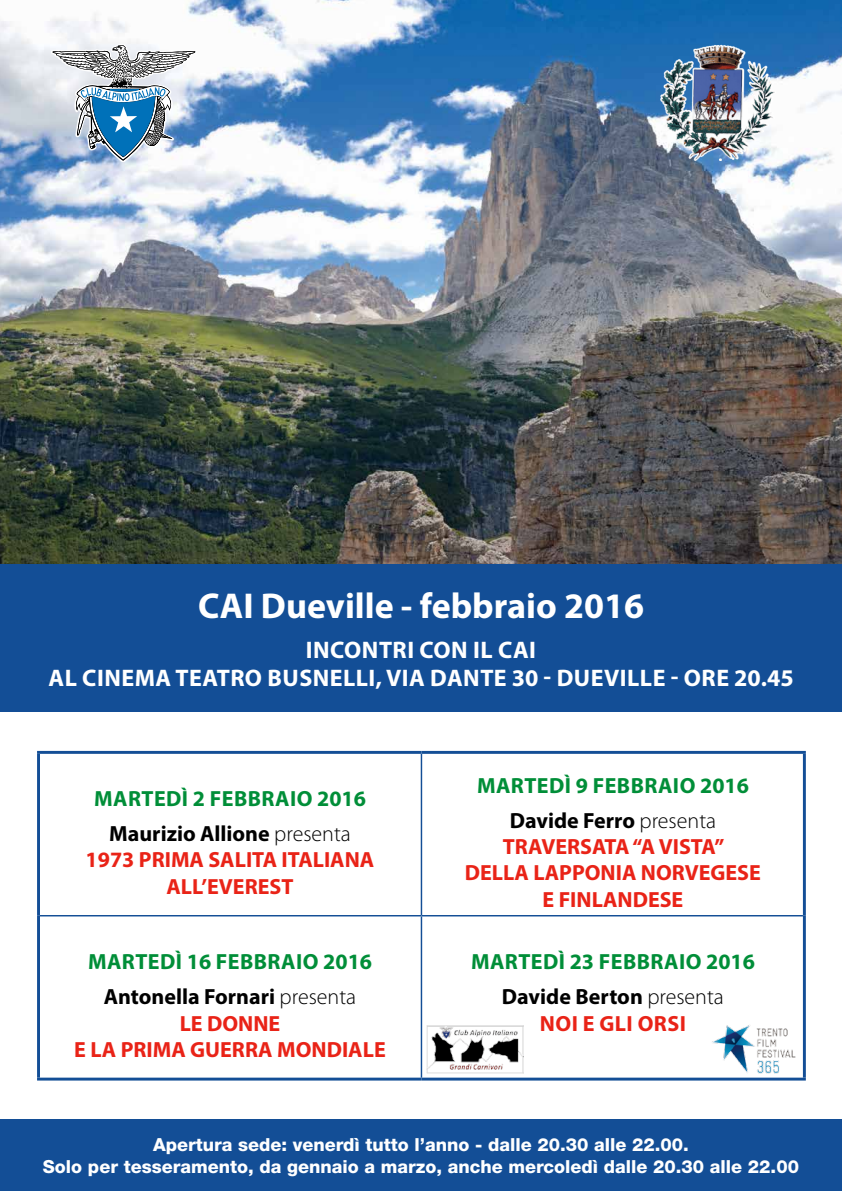
<style>
.page{position:relative;width:842px;height:1191px;background:#fff}
.page>*{position:absolute;margin:0;border:0;box-sizing:border-box;transform-origin:0 0}
.t1{font:700 36px "Myriad Pro";color:#fff}
.t2{font:700 24px/28.8px "Myriad Pro";letter-spacing:.02em;color:#fff;text-align:center}
.t3{font:700 22px/34.7px "Myriad Pro";color:#008e38;text-align:center}
.t4{font:700 22px/26.4px "Myriad Pro";color:#e92317;text-align:center}
.t5{font:700 22px "Myriad Pro";letter-spacing:.02em;color:#e92317}
.t6{font:800 18px/21.6px "Helvetica Neue";color:#fff;text-align:center}
.s1{color:#000}
.s2{font-weight:300;color:#000}
</style>
<div class="page">
<img style="left:0;top:0;width:842px;height:564px">
<svg style="left:51px;top:44px;width:146px;height:118px"></svg>
<svg style="left:53px;top:45px;width:142px;height:115px"></svg>
<img style="left:660px;top:45px;width:116px;height:115px">
<div style="left:0;top:564px;width:842px;height:147px;background:#134e96"></div>
<div style="left:0;top:1119px;width:842px;height:72px;background:#134e96"></div>
<hr style="left:37px;top:751px;width:384px;height:3px;background:#134e96">
<hr style="left:37px;top:754px;width:3px;height:161px;background:#134e96">
<hr style="left:421px;top:751px;width:385px;height:3px;background:#134e96">
<hr style="left:803px;top:754px;width:3px;height:161px;background:#134e96">
<hr style="left:37px;top:915px;width:3px;height:162px;background:#134e96">
<hr style="left:803px;top:915px;width:3px;height:162px;background:#134e96">
<hr style="left:37px;top:1077px;width:384px;height:3px;background:#134e96">
<hr style="left:421px;top:1077px;width:385px;height:3px;background:#134e96">
<hr style="left:421px;top:754px;width:1px;height:161px;background:#134e96">
<hr style="left:40px;top:915px;width:381px;height:1px;background:#134e96">
<hr style="left:421px;top:915px;width:382px;height:1px;background:#134e96">
<hr style="left:421px;top:916px;width:1px;height:161px;background:#134e96">
<img style="left:702px;top:1019px;width:103px;height:59px">
<img style="left:426px;top:1025px;width:97px;height:48px">
<h1 class="t1" style="left:198px;top:582px;width:447px">CAI Dueville - febbraio 2016</h1>
<p class="t2" style="left:48px;top:634px;width:747px">INCONTRI CON IL CAI<br>AL CINEMA TEATRO BUSNELLI, VIA DANTE 30 - DUEVILLE - ORE 20.45</p>
<p class="t3" style="left:94px;top:780px;width:273px">MARTEDÌ 2 FEBBRAIO 2016<br><span class="s1">Maurizio Allione</span> <span class="s2">presenta</span></p>
<p class="t4" style="left:86px;top:845px;width:290px">1973 PRIMA SALITA ITALIANA<br>ALL’EVEREST</p>
<p class="t3" style="left:88px;top:944px;width:286px">MARTEDÌ 16 FEBBRAIO 2016<br><span class="s1">Antonella Fornari</span> <span class="s2">presenta</span></p>
<p class="t4" style="left:74px;top:1009px;width:313px">LE DONNE<br>E LA PRIMA GUERRA MONDIALE</p>
<p class="t3" style="left:477px;top:767px;width:273px">MARTEDÌ 9 FEBBRAIO 2016<br><span class="s1">Davide Ferro</span> <span class="s2">presenta</span></p>
<p class="t4" style="left:465px;top:832px;width:298px">TRAVERSATA “A VISTA”<br>DELLA LAPPONIA NORVEGESE<br>E FINLANDESE</p>
<p class="t3" style="left:471px;top:944px;width:286px">MARTEDÌ 23 FEBBRAIO 2016<br><span class="s1">Davide Berton</span> <span class="s2">presenta</span></p>
<p class="t5" style="left:540px;top:1008px;width:148px">NOI E GLI ORSI</p>
<p class="t6" style="left:43px;top:1134px;width:757px">Apertura sede: venerdì tutto l’anno - dalle 20.30 alle 22.00.<br>Solo per tesseramento, da gennaio a marzo, anche mercoledì dalle 20.30 alle 22.00</p>
</div>
